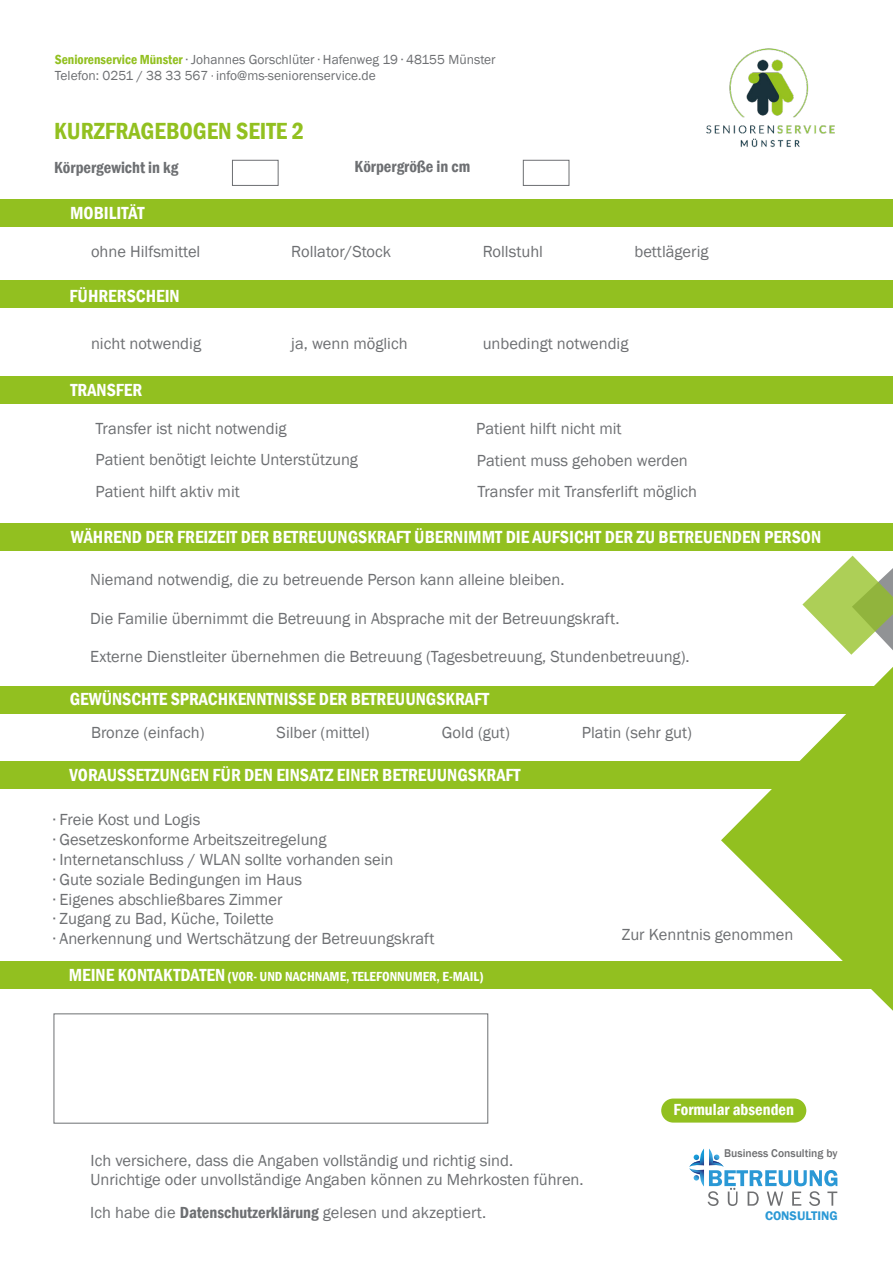
<style>
.page{position:relative;width:893px;height:1263px;background:#fff}
.page>*{position:absolute;margin:0;border:0;box-sizing:border-box;transform-origin:0 0}
.t1{font:600 condensed 24px "Franklin Gothic";color:#92c020}
.t2{font:600 condensed 18px "Franklin Gothic";color:#fff}
.t3{font:16.5px/19.8px "Franklin Gothic";color:#6d6f72}
.t4{font:600 condensed 16.5px "Franklin Gothic";color:#6d6f72}
.t5{font:600 condensed 16.5px "Franklin Gothic";color:#fff}
.t6{font:13.5px/16.2px "Franklin Gothic";color:#6d6f72}
.t7{font:600 condensed 13.5px "Franklin Gothic";color:#fff}
.t8{font:600 12.9px "Franklin Gothic";color:#2a98d5}
.t9{font:500 11.55px "Franklin Gothic";color:#6e6f71}
.s1{font-weight:600;font-stretch:condensed;color:#92c020}
.s2{font-size:12px}
.s3{font-size:18px}
.s4{font-weight:600;font-stretch:condensed}
</style>
<div class="page">
<div style="left:0;top:281px;width:893px;height:27px;background:#92c020"></div>
<div style="left:0;top:761px;width:893px;height:28px;background:#92c020"></div>
<div style="left:0;top:686px;width:893px;height:27px;background:#92c020"></div>
<div style="left:0;top:523px;width:893px;height:28px;background:#92c020"></div>
<div style="left:0;top:199px;width:893px;height:27px;background:#92c020"></div>
<div style="left:232px;top:160px;width:46px;height:26px;border:1px solid #6d6f72"></div>
<div style="left:523px;top:160px;width:46px;height:26px;border:1px solid #6d6f72"></div>
<div style="left:0;top:376px;width:893px;height:28px;background:#92c020"></div>
<div style="left:0;top:961px;width:893px;height:28px;background:#92c020"></div>
<div style="left:54px;top:1013px;width:434px;height:110px;border:1px solid #6d6f72"></div>
<svg style="left:721px;top:713px;width:172px;height:298px;fill:#92c020"></svg>
<svg style="left:802px;top:555px;width:91px;height:131px"></svg>
<svg style="left:689px;top:1148px;width:148px;height:58px"></svg>
<div style="left:661px;top:1098px;width:145px;height:24px;background:#92c020;border-radius:12px"></div>
<img style="left:706px;top:48px;width:129px;height:100px">
<p class="t6" style="left:55px;top:51px;width:442px"><span class="s1">Seniorenservice Münster</span> ∙ Johannes Gorschlüter ∙ Hafenweg 19 ∙ 48155 Münster<br>Telefon: 0251 / 38 33 567 <span class="s2">∙</span> info@ms-seniorenservice.de</p>
<h1 class="t1" style="left:54px;top:115px;width:251px">KURZFRAGEBOGEN SEITE 2</h1>
<p class="t4" style="left:355px;top:156px;width:117px">Körpergröße in cm</p>
<p class="t4" style="left:54px;top:156px;width:126px">Körpergewicht in kg</p>
<p class="t2" style="left:70px;top:201px;width:76px">MOBILITÄT</p>
<p class="t3" style="left:91px;top:242px;width:111px">ohne Hilfsmittel</p>
<p class="t3" style="left:291px;top:242px;width:101px">Rollator/Stock</p>
<p class="t3" style="left:483px;top:242px;width:62px">Rollstuhl</p>
<p class="t2" style="left:70px;top:284px;width:112px">FÜHRERSCHEIN</p>
<p class="t3" style="left:634px;top:242px;width:76px">bettlägerig</p>
<p class="t3" style="left:91px;top:334px;width:112px">nicht notwendig</p>
<p class="t3" style="left:291px;top:334px;width:118px">ja, wenn möglich</p>
<p class="t3" style="left:483px;top:334px;width:147px">unbedingt notwendig</p>
<p class="t2" style="left:71px;top:378px;width:73px">TRANSFER</p>
<p class="t3" style="left:96px;top:413px;width:264px;line-height:31.5px">Transfer ist nicht notwendig<br>Patient benötigt leichte Unterstützung<br>Patient hilft aktiv mit</p>
<p class="t3" style="left:476px;top:419px;width:147px">Patient hilft nicht mit</p>
<p class="t3" style="left:477px;top:445px;width:222px;line-height:31.2px">Patient muss gehoben werden<br>Transfer mit Transferlift möglich</p>
<p class="t2" style="left:71px;top:525px;width:752px">WÄHREND DER FREIZEIT DER BETREUUNGSKRAFT ÜBERNIMMT DIE AUFSICHT DER ZU BETREUENDEN PERSON</p>
<p class="t3" style="left:90px;top:570px;width:476px">Niemand notwendig, die zu betreuende Person kann alleine bleiben.</p>
<p class="t3" style="left:90px;top:609px;width:531px">Die Familie übernimmt die Betreuung in Absprache mit der Betreuungskraft.</p>
<p class="t3" style="left:90px;top:647px;width:601px">Externe Dienstleiter übernehmen die Betreuung (Tagesbetreuung, Stundenbetreuung).</p>
<p class="t2" style="left:70px;top:687px;width:421px">GEWÜNSCHTE SPRACHKENNTNISSE DER BETREUUNGSKRAFT</p>
<p class="t3" style="left:91px;top:723px;width:115px">Bronze (einfach)</p>
<p class="t3" style="left:277px;top:723px;width:95px">Silber (mittel)</p>
<p class="t3" style="left:442px;top:723px;width:69px">Gold (gut)</p>
<p class="t3" style="left:582px;top:723px;width:112px">Platin (sehr gut)</p>
<p class="t2" style="left:70px;top:763px;width:452px">VORAUSSETZUNGEN FÜR DEN EINSATZ EINER BETREUUNGSKRAFT</p>
<p class="t3" style="left:54px;top:810px;width:383px">∙ Freie Kost und Logis<br>∙ Gesetzeskonforme Arbeitszeitregelung<br>∙ Internetanschluss / WLAN sollte vorhanden sein<br>∙ Gute soziale Bedingungen im Haus<br>∙ Eigenes abschließbares Zimmer<br>∙ Zugang zu Bad, Küche, Toilette<br>∙ Anerkennung und Wertschätzung der Betreuungskraft</p>
<p class="t7" style="left:69px;top:967px;width:417px"><span class="s3">MEINE KONTAKTDATEN</span> (VOR- UND NACHNAME, TELEFONNUMER, E-MAIL)</p>
<p class="t3" style="left:622px;top:925px;width:173px">Zur Kenntnis genommen</p>
<p class="t3" style="left:91px;top:1150px;width:495px">Ich versichere, dass die Angaben vollständig und richtig sind.<br>Unrichtige oder unvollständige Angaben können zu Mehrkosten führen.</p>
<p class="t5" style="left:673px;top:1099px;width:122px">Formular absenden</p>
<p class="t9" style="left:724px;top:1145px;width:115px">Business Consulting by</p>
<p class="t3" style="left:90px;top:1202px;width:397px">Ich habe die <span class="s4">Datenschutzerklärung</span> gelesen und akzeptiert.</p>
<p class="t8" style="left:765px;top:1207px;width:74px">CONSULTING</p>
</div>
